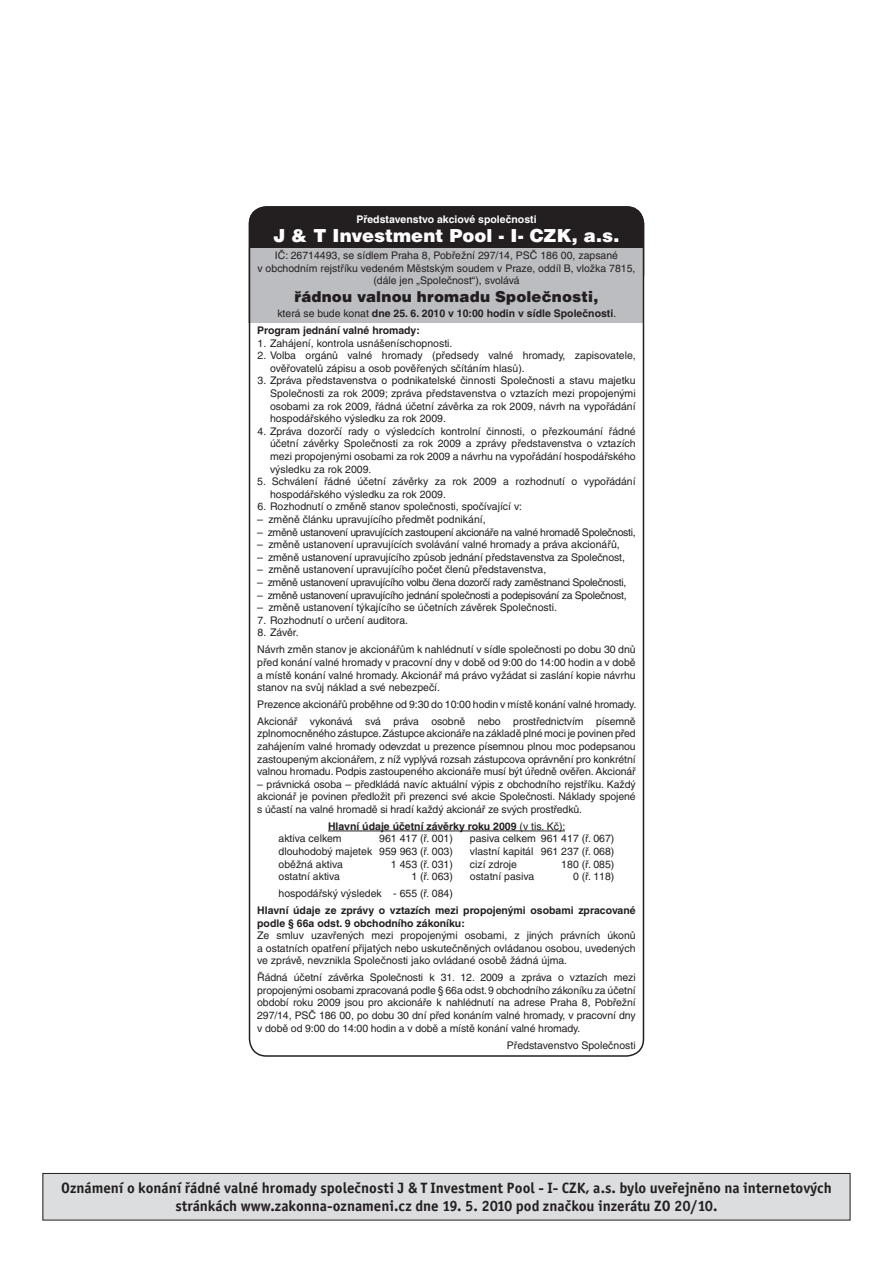
<style>
.page{position:relative;width:893px;height:1263px;background:#fff}
.page>*{position:absolute;margin:0;border:0;box-sizing:border-box;transform-origin:0 0}
.t1{font:900 18px "Helvetica CE";color:#fff}
.t2{font:700 15px/18px "Officina Sans ITC";color:#231f20;text-align:center}
.t3{font:900 15px "Helvetica CE";letter-spacing:.01em;color:#231f20}
.t4{font:10.5px/12.6px "Helvetica CE";color:#231f20;text-align:justify}
.t5{font:700 10.5px/12.6px "Helvetica CE";color:#231f20}
.t6{font:10.5px "Helvetica CE";letter-spacing:-.03em;color:#231f20}
.t7{font:700 10.5px "Helvetica CE";color:#fff}
.s1{font-weight:400}
</style>
<div class="page">
<div style="left:249px;top:207px;width:394px;height:84px;background:#231f20;border-radius:17px"></div>
<div style="left:249px;top:248px;width:395px;height:75px;background:#bcbdc0"></div>
<div style="left:249px;top:206px;width:395px;height:851px;border:2px solid #231f20;border-radius:17px"></div>
<hr style="left:328px;top:831px;width:237px;height:1px;background:#231f20">
<div style="left:43px;top:1173px;width:807px;height:47px;background:#dcdddf"></div>
<div style="left:43px;top:1173px;width:807px;height:47px;border:1px solid #231f20"></div>
<p class="t7" style="left:356px;top:213px;width:182px">Představenstvo akciové společnosti</p>
<h1 class="t1" style="left:274px;top:226px;width:347px">J &amp; T Investment Pool - I- CZK, a.s.</h1>
<p class="t4" style="left:257px;top:249px;width:379px;text-align:center">IČ: 26714493, se sídlem Praha 8, Pobřežní 297/14, PSČ 186 00, zapsané<br>v obchodním rejstříku vedeném Městským soudem v Praze, oddíl B, vložka 7815, (dále jen „Společnost“), svolává</p>
<h2 class="t3" style="left:295px;top:288px;width:305px">řádnou valnou hromadu Společnosti,</h2>
<p class="t5" style="left:257px;top:305px;width:360px;line-height:16.8px;text-indent:20px"><span class="s1">která se bude konat</span> dne 25. 6. 2010 v 10:00 hodin v sídle Společnosti<span class="s1">.<br></span>Program jednání valné hromady:</p>
<p class="t4" style="left:258px;top:337px;width:196px">1. Zahájení, kontrola usnášeníschopnosti.</p>
<p class="t4" style="left:270px;top:349px;width:367px;text-indent:-12px">2. Volba orgánů valné hromady (předsedy valné hromady, zapisovatele, ověřovatelů zápisu a osob pověřených sčítáním hlasů).</p>
<p class="t4" style="left:270px;top:374px;width:367px;text-indent:-12px">3. Zpráva představenstva o podnikatelské činnosti Společnosti a stavu majetku Společnosti za rok 2009; zpráva představenstva o vztazích mezi propojenými osobami za rok 2009, řádná účetní závěrka za rok 2009, návrh na vypořádání hospodářského výsledku za rok 2009.</p>
<p class="t4" style="left:270px;top:425px;width:367px;text-indent:-12px">4. Zpráva dozorčí rady o výsledcích kontrolní činnosti, o přezkoumání řádné účetní závěrky Společnosti za rok 2009 a zprávy představenstva o vztazích mezi propojenými osobami za rok 2009 a návrhu na vypořádání hospodářského výsledku za rok 2009.</p>
<p class="t4" style="left:270px;top:475px;width:367px;text-indent:-13px">5. Schválení řádné účetní závěrky za rok 2009 a rozhodnutí o vypořádání hospodářského výsledku za rok 2009.</p>
<p class="t4" style="left:258px;top:500px;width:266px">6. Rozhodnutí o změně stanov společnosti, spočívající v:</p>
<p class="t4" style="left:257px;top:513px;width:230px">– změně článku upravujícího předmět podnikání,</p>
<p class="t6" style="left:257px;top:526px;width:380px">– změně ustanovení upravujících zastoupení akcionáře na valné hromadě Společnosti,</p>
<p class="t4" style="left:257px;top:538px;width:364px">– změně ustanovení upravujících svolávání valné hromady a práva akcionářů,</p>
<p class="t4" style="left:257px;top:551px;width:369px">– změně ustanovení upravujícího způsob jednání představenstva za Společnost,</p>
<p class="t4" style="left:257px;top:563px;width:291px">– změně ustanovení upravujícího počet členů představenstva,</p>
<p class="t6" style="left:257px;top:576px;width:371px">– změně ustanovení upravujícího volbu člena dozorčí rady zaměstnanci Společnosti,</p>
<p class="t6" style="left:257px;top:589px;width:371px">– změně ustanovení upravujícího jednání společnosti a podepisování za Společnost,</p>
<p class="t4" style="left:257px;top:601px;width:301px">– změně ustanovení týkajícího se účetních závěrek Společnosti.</p>
<p class="t4" style="left:258px;top:614px;width:152px">7. Rozhodnutí o určení auditora.</p>
<p class="t4" style="left:257px;top:624px;width:380px;line-height:16.8px">8. Závěr.<br>Návrh změn stanov je akcionářům k nahlédnutí v sídle společnosti po dobu 30 dnů</p>
<p class="t4" style="left:257px;top:656px;width:380px">před konání valné hromady v pracovní dny v době od 9:00 do 14:00 hodin a v době a místě konání valné hromady. Akcionář má právo vyžádat si zaslání kopie návrhu stanov na svůj náklad a své nebezpečí.</p>
<p class="t4" style="left:257px;top:696px;width:381px;line-height:16.8px">Prezence akcionářů proběhne od 9:30 do 10:00 hodin v místě konání valné hromady.<br>Akcionář vykonává svá práva osobně nebo prostřednictvím písemně</p>
<p class="t4" style="left:257px;top:727px;width:380px">zplnomocněného zástupce. Zástupce akcionáře na základě plné moci je povinen před zahájením valné hromady odevzdat u prezence písemnou plnou moc podepsanou zastoupeným akcionářem, z níž vyplývá rozsah zástupcova oprávnění pro konkrétní valnou hromadu. Podpis zastoupeného akcionáře musí být úředně ověřen. Akcionář</p>
<p class="t4" style="left:257px;top:778px;width:380px">– právnická osoba – předkládá navíc aktuální výpis z obchodního rejstříku. Každý akcionář je povinen předložit při prezenci své akcie Společnosti. Náklady spojené s účastí na valné hromadě si hradí každý akcionář ze svých prostředků.</p>
<p class="t5" style="left:278px;top:820px;width:288px;text-indent:50px">Hlavní údaje účetní závěrky roku 2009 <span class="s1">(v tis. Kč): aktiva celkem</span></p>
<p class="t4" style="left:379px;top:832px;width:75px">961 417 (ř. 001)</p>
<p class="t4" style="left:470px;top:832px;width:146px">pasiva celkem 961 417 (ř. 067)</p>
<p class="t4" style="left:278px;top:845px;width:176px">dlouhodobý majetek 959 963 (ř. 003)</p>
<p class="t4" style="left:470px;top:845px;width:146px">vlastní kapitál 961 237 (ř. 068)</p>
<p class="t4" style="left:278px;top:858px;width:66px">oběžná aktiva</p>
<p class="t4" style="left:391px;top:858px;width:63px">1 453 (ř. 031)</p>
<p class="t4" style="left:470px;top:858px;width:49px">cizí zdroje</p>
<p class="t4" style="left:561px;top:858px;width:55px">180 (ř. 085)</p>
<p class="t4" style="left:278px;top:870px;width:63px">ostatní aktiva</p>
<p class="t4" style="left:411px;top:870px;width:43px">1 (ř. 063)</p>
<p class="t4" style="left:470px;top:870px;width:66px">ostatní pasiva</p>
<p class="t4" style="left:573px;top:870px;width:43px">0 (ř. 118)</p>
<p class="t4" style="left:278px;top:887px;width:176px">hospodářský výsledek - 655 (ř. 084)</p>
<p class="t5" style="left:257px;top:904px;width:380px">Hlavní údaje ze zprávy o vztazích mezi propojenými osobami zpracované podle § 66a odst. 9 obchodního zákoníku:</p>
<p class="t4" style="left:257px;top:929px;width:380px">Ze smluv uzavřených mezi propojenými osobami, z jiných právních úkonů a ostatních opatření přijatých nebo uskutečněných ovládanou osobou, uvedených ve zprávě, nevznikla Společnosti jako ovládané osobě žádná újma.</p>
<p class="t4" style="left:257px;top:971px;width:380px">Řádná účetní závěrka Společnosti k 31. 12. 2009 a zpráva o vztazích mezi propojenými osobami zpracovaná podle § 66a odst. 9 obchodního zákoníku za účetní období roku 2009 jsou pro akcionáře k nahlédnutí na adrese Praha 8, Pobřežní 297/14, PSČ 186 00, po dobu 30 dní před konáním valné hromady, v pracovní dny v době od 9:00 do 14:00 hodin a v době a místě konání valné hromady.</p>
<p class="t4" style="left:507px;top:1038px;width:130px">Představenstvo Společnosti</p>
<h2 class="t2" style="left:61px;top:1179px;width:772px">Oznámení o konání řádné valné hromady společnosti J &amp; T Investment Pool - I- CZK, a.s. bylo uveřejněno na internetových stránkách www.zakonna-oznameni.cz dne 19. 5. 2010 pod značkou inzerátu ZO 20/10.</h2>
</div>
